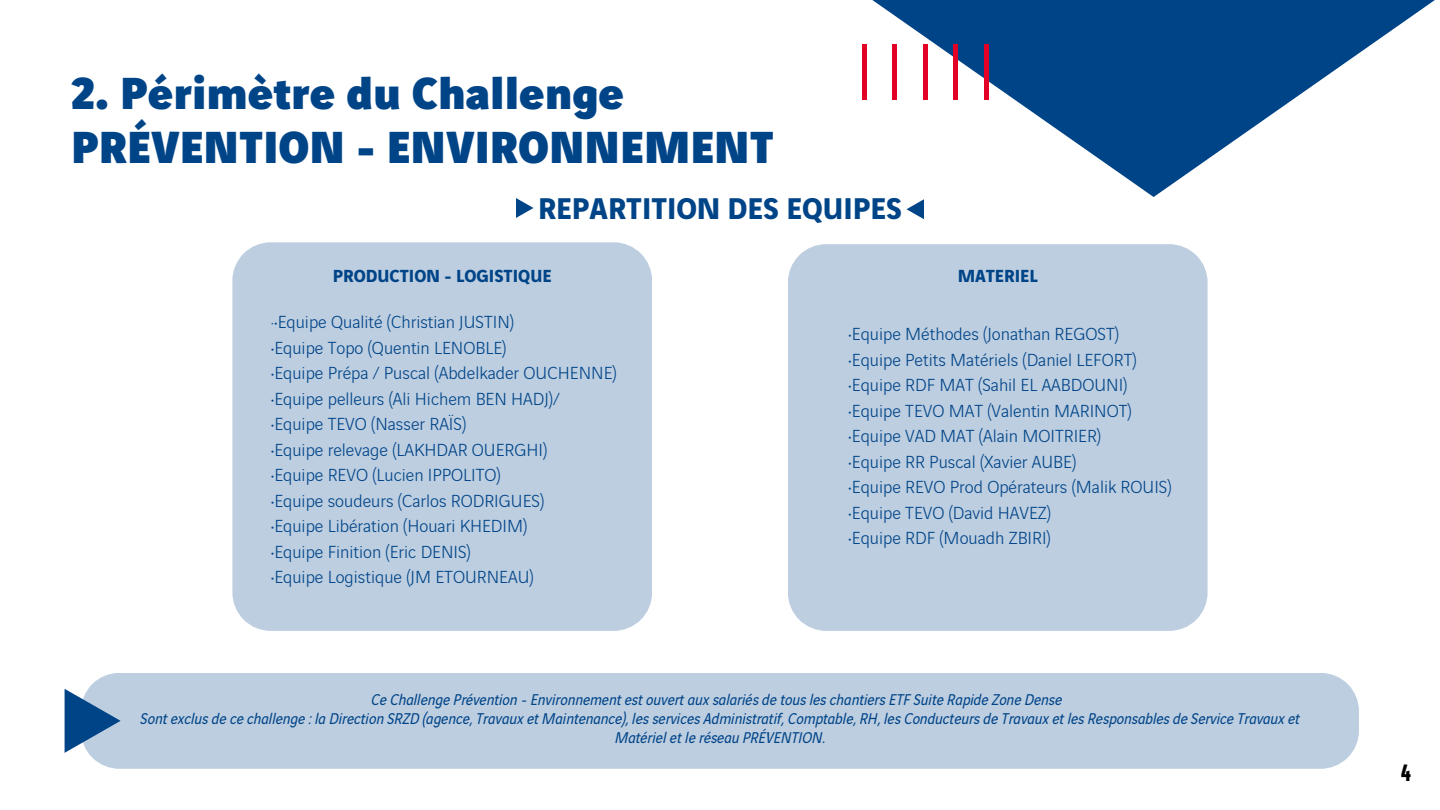
<style>
.page{position:relative;width:1440px;height:810px;background:#fff}
.page>*{position:absolute;margin:0;border:0;box-sizing:border-box;transform-origin:0 0}
.t1{font:900 48px/54px "Vinci Sans";color:#048}
.t2{font:700 32px "Vinci Sans";color:#048}
.t3{font:700 25.2px "Vinci Sans Condensed";color:#000}
.t4{font:300 18.7px "Vinci Sans";color:#048}
.t5{font:700 18.7px "Vinci Sans";color:#048}
.t6{font:italic 16.7px/18.8px "Vinci Sans";color:#048;text-align:center}
</style>
<div class="page">
<svg style="left:862px;top:0;width:573px;height:197px"></svg>
<div style="left:862px;top:45px;width:5px;height:55px;background:#e20025"></div>
<hr style="left:893px;top:45px;width:4px;height:55px;background:#e20025">
<div style="left:923px;top:45px;width:5px;height:55px;background:#e20025"></div>
<div style="left:953px;top:45px;width:5px;height:55px;background:#e20025"></div>
<div style="left:984px;top:45px;width:5px;height:55px;background:#e20025"></div>
<div style="left:88px;top:673px;width:1271px;height:96px;background:#bdcee0"></div>
<div style="left:232px;top:242px;width:420px;height:389px;background:#bdcee0"></div>
<div style="left:788px;top:244px;width:420px;height:387px;background:#bdcee0"></div>
<svg style="left:516px;top:198px;width:17px;height:20px"></svg>
<svg style="left:907px;top:199px;width:17px;height:20px"></svg>
<svg style="left:65px;top:689px;width:56px;height:64px;background:#648db6"></svg>
<p class="t1" style="left:71px;top:69px;width:704px">2. Périmètre du Challenge<br>PRÉVENTION - ENVIRONNEMENT</p>
<p class="t2" style="left:538px;top:194px;width:365px">REPARTITION DES EQUIPES</p>
<p class="t5" style="left:333px;top:267px;width:220px">PRODUCTION - LOGISTIQUE</p>
<p class="t5" style="left:958px;top:267px;width:81px">MATERIEL</p>
<p class="t4" style="left:271px;top:314px;width:245px">·•Equipe Qualité (Christian JUSTIN)</p>
<p class="t4" style="left:271px;top:339px;width:237px">•Equipe Topo (Quentin LENOBLE)</p>
<p class="t4" style="left:271px;top:365px;width:348px">•Equipe Prépa / Puscal (Abdelkader OUCHENNE)</p>
<p class="t4" style="left:271px;top:390px;width:291px">•Equipe pelleurs (Ali Hichem BEN HADJ)/</p>
<p class="t4" style="left:271px;top:416px;width:197px">•Equipe TEVO (Nasser RAÏS)</p>
<p class="t4" style="left:271px;top:441px;width:278px">•Equipe relevage (LAKHDAR OUERGHI)</p>
<p class="t4" style="left:271px;top:467px;width:232px">•Equipe REVO (Lucien IPPOLITO)</p>
<p class="t4" style="left:271px;top:492px;width:275px">•Equipe soudeurs (Carlos RODRIGUES)</p>
<p class="t4" style="left:271px;top:518px;width:258px">•Equipe Libération (Houari KHEDIM)</p>
<p class="t4" style="left:271px;top:543px;width:202px">•Equipe Finition (Eric DENIS)</p>
<p class="t4" style="left:271px;top:569px;width:264px">•Equipe Logistique (JM ETOURNEAU)</p>
<p class="t4" style="left:848px;top:326px;width:272px">•Equipe Méthodes (Jonathan REGOST)</p>
<p class="t4" style="left:848px;top:351px;width:290px">•Equipe Petits Matériels (Daniel LEFORT)</p>
<p class="t4" style="left:848px;top:377px;width:281px">•Equipe RDF MAT (Sahil EL AABDOUNI)</p>
<p class="t4" style="left:848px;top:402px;width:285px">•Equipe TEVO MAT (Valentin MARINOT)</p>
<p class="t4" style="left:848px;top:428px;width:254px">•Equipe VAD MAT (Alain MOITRIER)</p>
<p class="t4" style="left:848px;top:453px;width:229px">•Equipe RR Puscal (Xavier AUBE)</p>
<p class="t4" style="left:848px;top:479px;width:325px">•Equipe REVO Prod Opérateurs (Malik ROUIS)</p>
<p class="t4" style="left:848px;top:504px;width:204px">•Equipe TEVO (David HAVEZ)</p>
<p class="t4" style="left:848px;top:530px;width:204px">•Equipe RDF (Mouadh ZBIRI)</p>
<p class="t6" style="left:371px;top:692px;width:692px">Ce Challenge Prévention - Environnement est ouvert aux salariés de tous les chantiers ETF Suite Rapide Zone Dense</p>
<p class="t6" style="left:140px;top:710px;width:1161px">Sont exclus de ce challenge : la Direction SRZD (agence, Travaux et Maintenance), les services Administratif, Comptable, RH, les Conducteurs de Travaux et les Responsables de Service Travaux et<br>Matériel et le réseau PRÉVENTION.</p>
<p class="t3" style="left:1401px;top:762px;width:11px">4</p>
</div>
